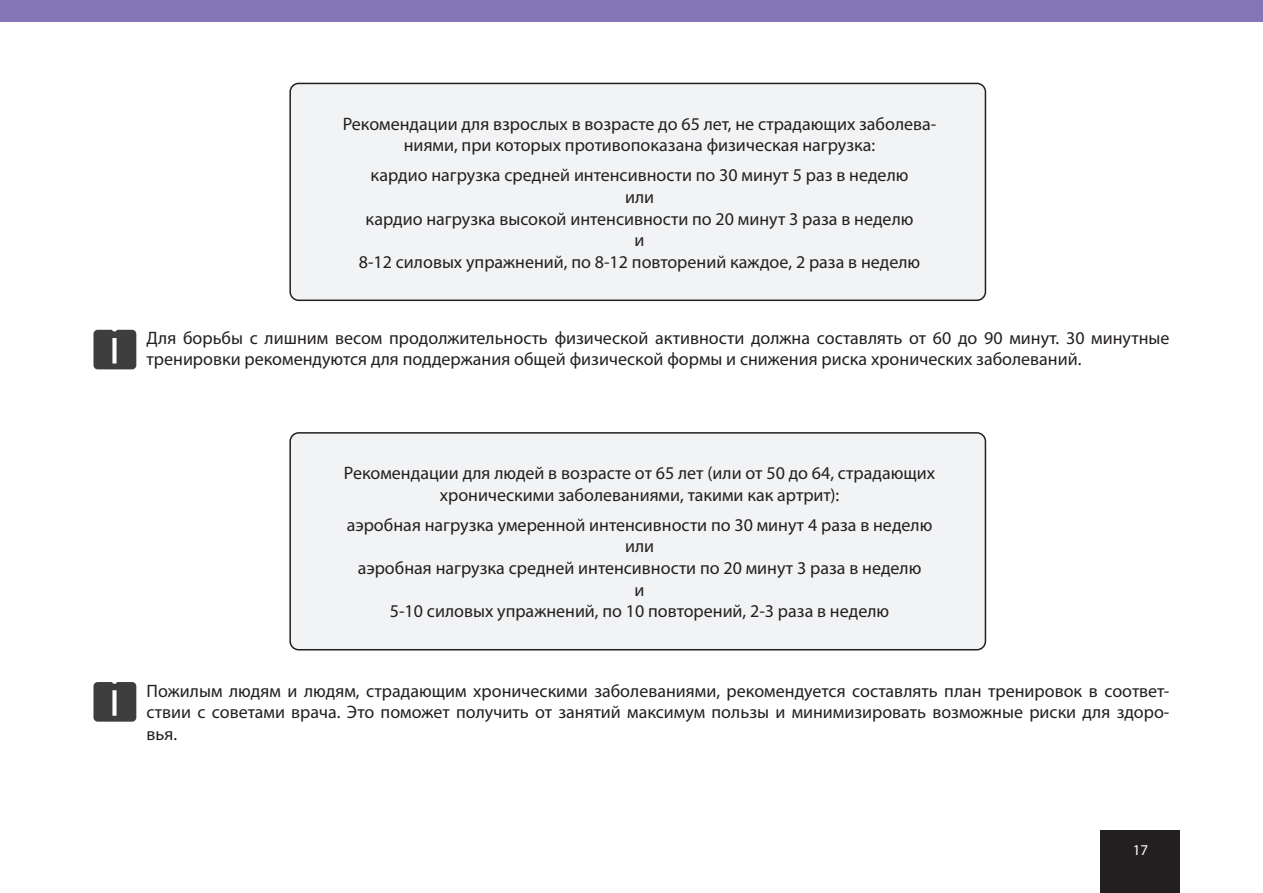
<style>
.page{position:relative;width:1263px;height:893px;background:#fff}
.page>*{position:absolute;margin:0;border:0;box-sizing:border-box;transform-origin:0 0}
.Обычный_текст{font:51px "Nirmala UI";color:#fff}
.Обычный_текст-2{font:18px/21.6px "Myriad Pro";color:#231f20}
.Заголовок_над_тексто{font:18px/21.6px "Myriad Pro";color:#231f20;text-align:center}
.t1{font:15px "Myriad Pro";color:#fff}
</style>
<div class="page">
<div style="left:0;top:0;width:1263px;height:21px;background:#8476b6"></div>
<div style="left:1101px;top:831px;width:79px;height:62px;background:#231f20"></div>
<div style="left:290px;top:83px;width:695px;height:217px;background:#f2f3f4;border-radius:9px"></div>
<div style="left:289px;top:83px;width:697px;height:218px;border:2px solid #231f20;border-radius:9px"></div>
<div style="left:290px;top:433px;width:695px;height:217px;background:#f2f3f4;border-radius:9px"></div>
<div style="left:289px;top:432px;width:697px;height:218px;border:2px solid #231f20;border-radius:9px"></div>
<div style="left:93px;top:330px;width:43px;height:39px;background:#3e3e3f;border-radius:4px"></div>
<div style="left:93px;top:682px;width:43px;height:40px;background:#3e3e3f;border-radius:4px"></div>
<p class="Обычный_текст" style="left:108px;top:304px;width:14px">i</p>
<p class="Заголовок_над_тексто" style="left:343px;top:113px;width:595px">Рекомендации для взрослых в возрасте до 65 лет, не страдающих заболева&shy;ниями, при которых противопоказана физическая нагрузка:</p>
<p class="Обычный_текст-2" style="left:371px;top:164px;width:539px">кардио нагрузка средней интенсивности по 30 минут 5 раз в неделю</p>
<p class="Обычный_текст-2" style="left:625px;top:186px;width:31px">или</p>
<p class="Обычный_текст-2" style="left:366px;top:207px;width:549px">кардио нагрузка высокой интенсивности по 20 минут 3 раза в неделю</p>
<p class="Обычный_текст-2" style="left:635px;top:229px;width:11px">и</p>
<p class="Обычный_текст-2" style="left:359px;top:251px;width:563px">8-12 силовых упражнений, по 8-12 повторений каждое, 2 раза в неделю</p>
<p class="Обычный_текст-2" style="left:147px;top:326px;width:1024px">Для борьбы с лишним весом продолжительность физической активности должна составлять от 60 до 90 минут. 30 минутные тренировки рекомендуются для поддержания общей физической формы и снижения риска хронических заболеваний.</p>
<p class="Обычный_текст" style="left:108px;top:656px;width:14px">i</p>
<p class="Заголовок_над_тексто" style="left:344px;top:462px;width:593px">Рекомендации для людей в возрасте от 65 лет (или от 50 до 64, страдающих хроническими заболеваниями, такими как артрит):</p>
<p class="Обычный_текст-2" style="left:347px;top:514px;width:587px">аэробная нагрузка умеренной интенсивности по 30 минут 4 раза в неделю</p>
<p class="Обычный_текст-2" style="left:625px;top:535px;width:31px">или</p>
<p class="Обычный_текст-2" style="left:358px;top:557px;width:565px">аэробная нагрузка средней интенсивности по 20 минут 3 раза в неделю</p>
<p class="Обычный_текст-2" style="left:635px;top:578px;width:11px">и</p>
<p class="Обычный_текст-2" style="left:390px;top:600px;width:501px">5-10 силовых упражнений, по 10 повторений, 2-3 раза в неделю</p>
<p class="Обычный_текст-2" style="left:147px;top:680px;width:1024px;text-align:justify">Пожилым людям и людям, страдающим хроническими заболеваниями, рекомендуется составлять план тренировок в соответ&shy;ствии с советами врача. Это поможет получить от занятий максимум пользы и минимизировать возможные риски для здоро&shy;вья.</p>
<p class="t1" style="left:1133px;top:841px;width:17px">17</p>
</div>
